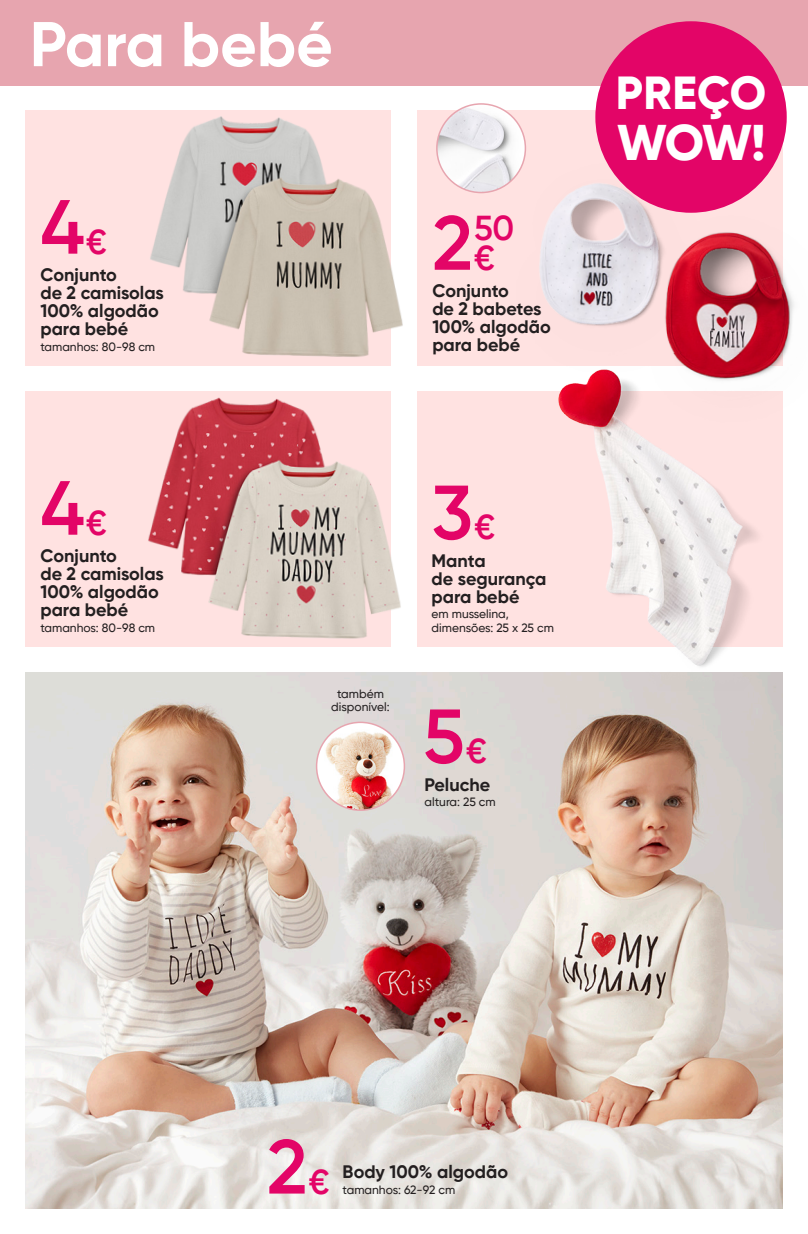
<style>
.page{position:relative;width:808px;height:1234px;background:#fff}
.page>*{position:absolute;margin:0;border:0;box-sizing:border-box;transform-origin:0 0}
.PEPCO2_price{font:600 76.5px "Gilroy";color:#e30567}
.belka_gilroy_12_pt{font:700 63px "Gilroy";color:#fff}
.t1{font:800 49.95px "Gilroy";color:#fff}
.t2{font:800 46.2px "Gilroy";letter-spacing:.005em;color:#fff}
.PEPCO2_fraction_currency{font:600 34.5px/29.4px "Gilroy";color:#e30567}
.PEPCO_name{font:700 18px/18px "Gilroy";color:#231f20}
.PEPCO_descr{font:500 12px/13.5px "Gilroy";color:#231f20;text-align:center}
</style>
<div class="page">
<div style="left:417px;top:391px;width:365px;height:255px;background:#ffe2e1"></div>
<div style="left:26px;top:111px;width:365px;height:255px;background:#ffe2e1"></div>
<div style="left:417px;top:111px;width:365px;height:255px;background:#ffe2e1"></div>
<div style="left:26px;top:391px;width:365px;height:255px;background:#ffe2e1"></div>
<img style="left:26px;top:672px;width:756px;height:536px">
<div style="left:0;top:0;width:808px;height:85px;background:#e7a5af"></div>
<img style="left:493px;top:155px;width:301px;height:199px">
<img style="left:137px;top:85px;width:281px;height:272px">
<img style="left:135px;top:397px;width:282px;height:284px">
<img style="left:531px;top:354px;width:254px;height:336px">
<div style="left:595px;top:21px;width:192px;height:192px;background:#e30567;border-radius:50%"></div>
<img style="left:437px;top:104px;width:88px;height:88px;border-radius:44px">
<div style="left:436px;top:103px;width:90px;height:90px;border:2px solid #e7a5af;border-radius:50%"></div>
<img style="left:317px;top:722px;width:87px;height:88px;border-radius:44px">
<div style="left:316px;top:721px;width:89px;height:89px;border:2px solid #e7a5af;border-radius:50%"></div>
<p class="belka_gilroy_12_pt" style="left:30px;top:5px;width:305px">Para bebé</p>
<p class="PEPCO2_price" style="left:40px;top:179px;width:46px">4</p>
<p class="PEPCO2_fraction_currency" style="left:86px;top:226px;width:22px">€</p>
<p class="PEPCO_name" style="left:40px;top:266px;width:125px">Conjunto<br>de 2 camisolas<br>100% algodão para bebé</p>
<p class="PEPCO_descr" style="left:40px;top:340px;width:116px">tamanhos: 80-98 cm</p>
<p class="PEPCO2_price" style="left:40px;top:460px;width:46px">4</p>
<p class="PEPCO2_fraction_currency" style="left:86px;top:507px;width:22px">€</p>
<p class="PEPCO_name" style="left:40px;top:546px;width:125px">Conjunto<br>de 2 camisolas<br>100% algodão para bebé</p>
<p class="PEPCO_descr" style="left:40px;top:620px;width:116px">tamanhos: 80-98 cm</p>
<p class="PEPCO2_price" style="left:432px;top:195px;width:42px">2</p>
<p class="PEPCO2_fraction_currency" style="left:474px;top:213px;width:41px">50 €</p>
<p class="PEPCO_name" style="left:432px;top:282px;width:120px">Conjunto<br>de 2 babetes<br>100% algodão para bebé</p>
<p class="PEPCO_descr" style="left:331px;top:686px;width:60px">também disponível:</p>
<p class="PEPCO2_price" style="left:432px;top:465px;width:43px">3</p>
<p class="PEPCO2_fraction_currency" style="left:474px;top:512px;width:22px">€</p>
<p class="PEPCO_name" style="left:432px;top:551px;width:116px">Manta<br>de segurança para bebé</p>
<p class="PEPCO_descr" style="left:432px;top:607px;width:124px;text-align:left">em musselina, dimensões: 25 x 25 cm</p>
<p class="PEPCO2_price" style="left:423px;top:688px;width:43px">5</p>
<p class="PEPCO2_fraction_currency" style="left:466px;top:735px;width:22px">€</p>
<p class="PEPCO_name" style="left:424px;top:775px;width:67px">Peluche</p>
<p class="PEPCO_descr" style="left:424px;top:795px;width:73px">altura: 25 cm</p>
<p class="t2" style="left:616px;top:64px;width:152px">PREÇO</p>
<p class="t1" style="left:617px;top:111px;width:150px">WOW!</p>
<p class="PEPCO2_price" style="left:267px;top:1118px;width:42px">2</p>
<p class="PEPCO2_fraction_currency" style="left:309px;top:1166px;width:22px">€</p>
<p class="PEPCO_name" style="left:343px;top:1162px;width:167px">Body 100% algodão</p>
<p class="PEPCO_descr" style="left:343px;top:1182px;width:114px">tamanhos: 62-92 cm</p>
</div>
